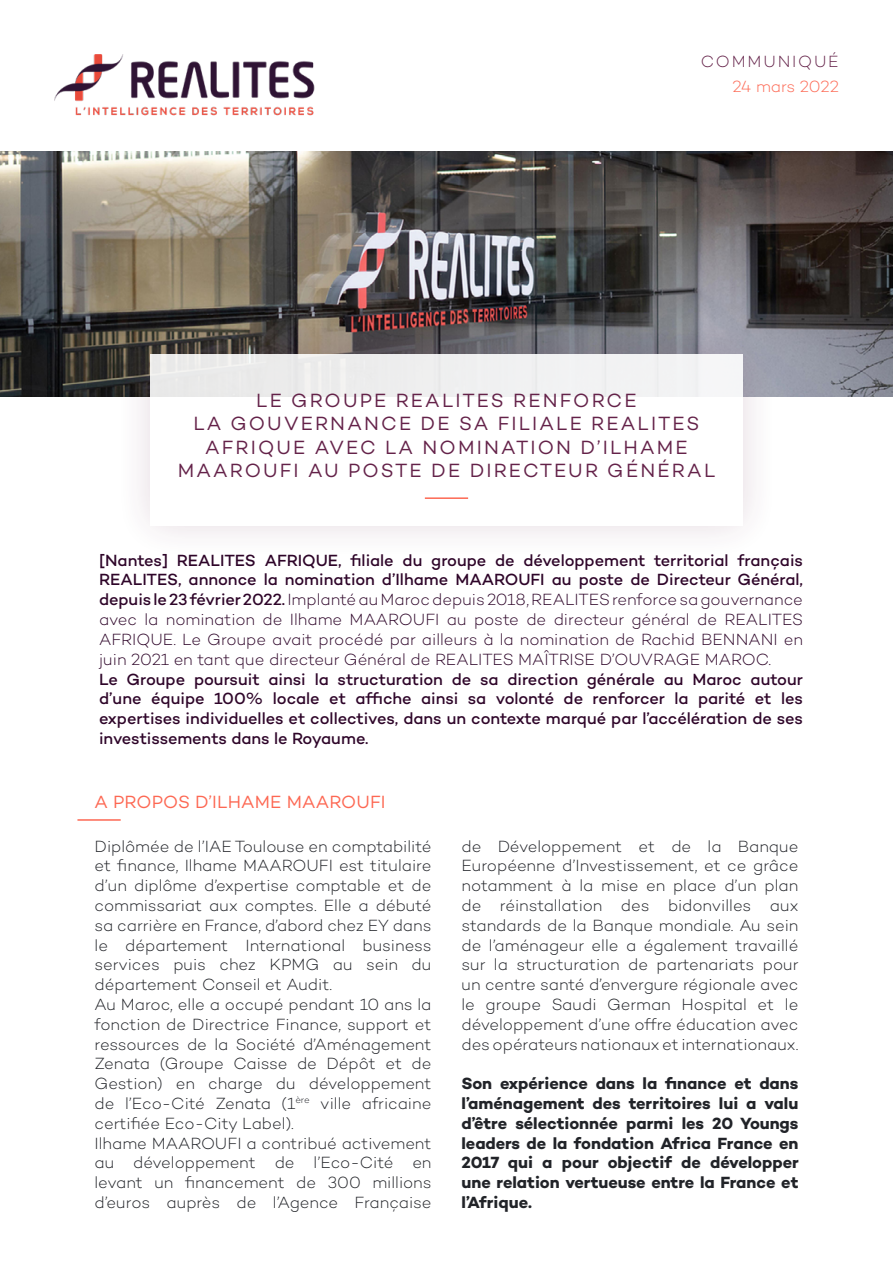
<style>
.page{position:relative;width:893px;height:1263px;background:#fff}
.page>*{position:absolute;margin:0;border:0;box-sizing:border-box;transform-origin:0 0}
.t1{font:19.5px/23.4px "Campton";letter-spacing:.11em;color:#642249;text-align:center}
.t2{font:18px "Campton";letter-spacing:.01em;color:#fd6853}
.t3{font:300 16.5px/19.8px "Campton";color:#212328}
.t4{font:300 16.5px/19.8px "Campton";color:#2e0529;text-align:justify}
.t5{font:500 16.5px/19.8px "Campton";letter-spacing:-.005em;color:#2e0529;text-align:justify}
.t6{font:700 16.5px/19.8px "Campton";color:#212328;text-align:justify}
.t7{font:300 16.5px "Campton";letter-spacing:.11em;color:#642249}
.t8{font:300 16.5px "Campton";letter-spacing:-.01em;color:#fd6853}
.s1{font-weight:500}
</style>
<div class="page">
<img style="left:0;top:151px;width:893px;height:246px">
<div style="left:111px;top:315px;width:670px;height:249px;background:#642249;opacity:.2"></div>
<div style="left:150px;top:354px;width:593px;height:171px;background:linear-gradient(to bottom,#f2f2f2,#fff)"></div>
<img style="left:54px;top:54px;width:261px;height:62px">
<hr style="left:425px;top:497px;width:43px;height:2px;background:#fd6853">
<hr style="left:77px;top:819px;width:44px;height:2px;background:#fd6853">
<p class="t7" style="left:701px;top:51px;width:140px">COMMUNIQUÉ</p>
<p class="t8" style="left:733px;top:76px;width:108px">24 mars 2022</p>
<p class="t1" style="left:178px;top:388px;width:539px">LE GROUPE REALITES RENFORCE<br>LA GOUVERNANCE DE SA FILIALE REALITES AFRIQUE AVEC LA NOMINATION D’ILHAME MAAROUFI AU POSTE DE DIRECTEUR GÉNÉRAL</p>
<p class="t4" style="left:99px;top:550px;width:705px"><span class="s1">[Nantes] REALITES AFRIQUE, filiale du groupe de développement territorial français REALITES, annonce la nomination d’Ilhame MAAROUFI au poste de Directeur Général, depuis le 23 février 2022.</span> Implanté au Maroc depuis 2018, REALITES renforce sa gouvernance avec la nomination de Ilhame MAAROUFI au poste de directeur général de REALITES AFRIQUE. Le Groupe avait procédé par ailleurs à la nomination de Rachid BENNANI en juin 2021 en tant que directeur Général de REALITES MAÎTRISE D’OUVRAGE MAROC.</p>
<p class="t5" style="left:99px;top:669px;width:705px">Le Groupe poursuit ainsi la structuration de sa direction générale au Maroc autour d’une équipe 100% locale et affiche ainsi sa volonté de renforcer la parité et les expertises individuelles et collectives, dans un contexte marqué par l’accélération de ses investissements dans le Royaume.</p>
<p class="t2" style="left:95px;top:791px;width:293px">A PROPOS D’ILHAME MAAROUFI</p>
<p class="t3" style="left:95px;top:836px;width:338px">Diplômée de l’IAE Toulouse en comptabilité et finance, Ilhame MAAROUFI est titulaire d’un diplôme d’expertise comptable et de commissariat aux comptes. Elle a débuté sa carrière en France, d’abord chez EY dans le département International business services puis chez KPMG au sein du département Conseil et Audit.<br>Au Maroc, elle a occupé pendant 10 ans la fonction de Directrice Finance, support et ressources de la Société d’Aménagement Zenata (Groupe Caisse de Dépôt et de Gestion) en charge du développement de l’Eco-Cité Zenata (1<sup>ère</sup> ville africaine certifiée Eco-City Label).<br>Ilhame MAAROUFI a contribué activement au développement de l’Eco-Cité en levant un financement de 300 millions d’euros auprès de l’Agence Française</p>
<p class="t3" style="left:461px;top:836px;width:338px;text-align:justify">de Développement et de la Banque Européenne d’Investissement, et ce grâce notamment à la mise en place d’un plan de réinstallation des bidonvilles aux standards de la Banque mondiale. Au sein de l’aménageur elle a également travaillé sur la structuration de partenariats pour un centre santé d’envergure régionale avec le groupe Saudi German Hospital et le développement d’une offre éducation avec des opérateurs nationaux et internationaux.</p>
<p class="t6" style="left:461px;top:1073px;width:339px">Son expérience dans la finance et dans l’aménagement des territoires lui a valu d’être sélectionnée parmi les 20 Youngs leaders de la fondation Africa France en 2017 qui a pour objectif de développer une relation vertueuse entre la France et l’Afrique.</p>
</div>
